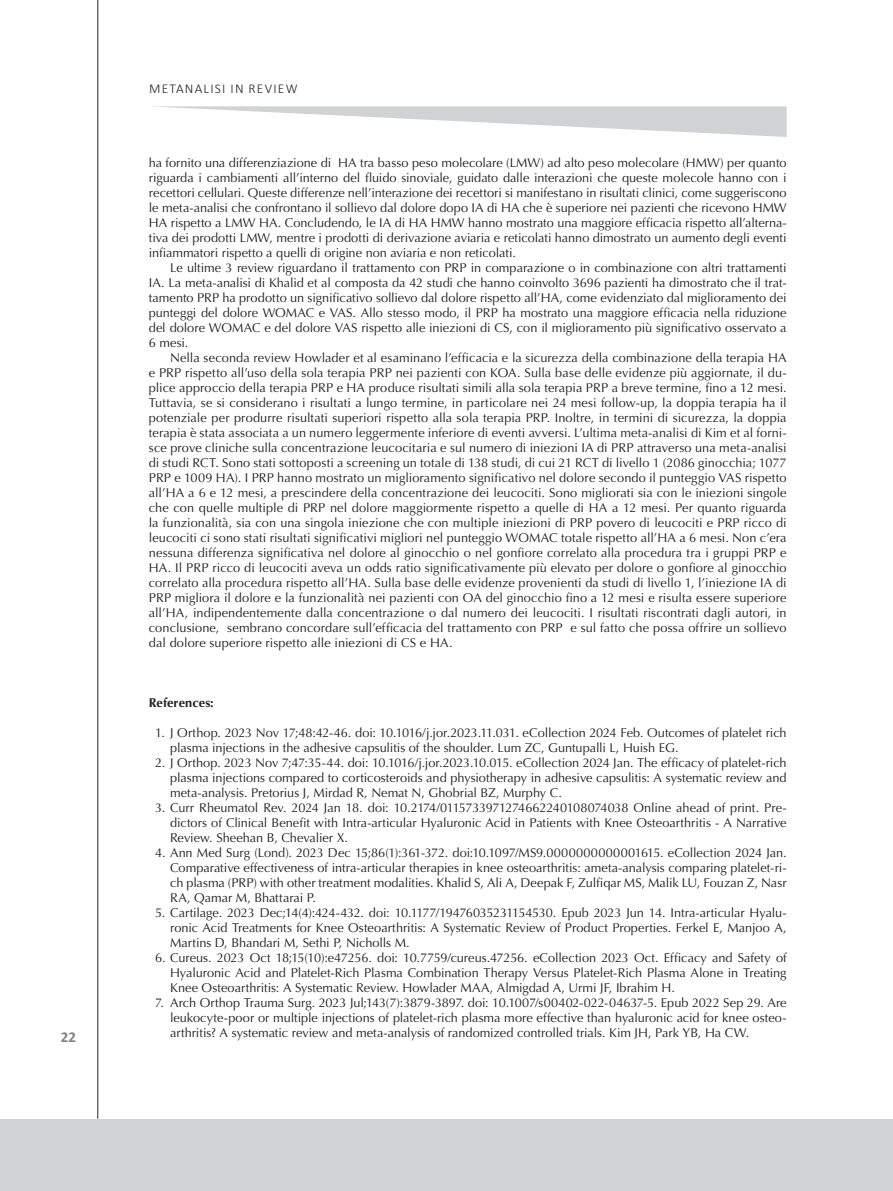
<style>
.page{position:relative;width:893px;height:1191px;background:#fff}
.page>*{position:absolute;margin:0;border:0;box-sizing:border-box;transform-origin:0 0}
.t1{font:700 15px "Calibri";color:#808285}
.t2{font:300 13.5px "Calibri";letter-spacing:.09em;color:#231f20}
.t3{font:12.75px/15px "Optima";letter-spacing:-.005em;color:#231f20;text-align:justify}
.t4{font:700 12.75px "Optima";letter-spacing:.005em;color:#231f20}
</style>
<div class="page">
<svg style="left:153px;top:106px;width:634px;height:31px"></svg>
<hr style="left:97px;top:0;width:1px;height:1118px;background:#231f20">
<div style="left:0;top:1119px;width:893px;height:72px;background:#d1d2d4"></div>
<p class="t1" style="left:61px;top:1028px;width:17px">22</p>
<p class="t2" style="left:149px;top:80px;width:150px">METANALISI IN REVIEW</p>
<p class="t3" style="left:149px;top:155px;width:639px">ha fornito una differenziazione di HA tra basso peso molecolare (LMW) ad alto peso molecolare (HMW) per quanto riguarda i cambiamenti all’interno del fluido sinoviale, guidato dalle interazioni che queste molecole hanno con i recettori cellulari. Queste differenze nell’interazione dei recettori si manifestano in risultati clinici, come suggeriscono le meta-analisi che confrontano il sollievo dal dolore dopo IA di HA che è superiore nei pazienti che ricevono HMW HA rispetto a LMW HA. Concludendo, le IA di HA HMW hanno mostrato una maggiore efficacia rispetto all’alterna&shy;tiva dei prodotti LMW, mentre i prodotti di derivazione aviaria e reticolati hanno dimostrato un aumento degli eventi infiammatori rispetto a quelli di origine non aviaria e non reticolati.</p>
<p class="t3" style="left:149px;top:260px;width:639px;text-indent:21px">Le ultime 3 review riguardano il trattamento con PRP in comparazione o in combinazione con altri trattamenti IA. La meta-analisi di Khalid et al composta da 42 studi che hanno coinvolto 3696 pazienti ha dimostrato che il trat&shy;tamento PRP ha prodotto un significativo sollievo dal dolore rispetto all’HA, come evidenziato dal miglioramento dei punteggi del dolore WOMAC e VAS. Allo stesso modo, il PRP ha mostrato una maggiore efficacia nella riduzione del dolore WOMAC e del dolore VAS rispetto alle iniezioni di CS, con il miglioramento più significativo osservato a 6 mesi.</p>
<p class="t3" style="left:149px;top:350px;width:639px;text-indent:21px">Nella seconda review Howlader et al esaminano l’efficacia e la sicurezza della combinazione della terapia HA e PRP rispetto all’uso della sola terapia PRP nei pazienti con KOA. Sulla base delle evidenze più aggiornate, il du&shy;plice approccio della terapia PRP e HA produce risultati simili alla sola terapia PRP a breve termine, fino a 12 mesi.<br>Tuttavia, se si considerano i risultati a lungo termine, in particolare nei 24 mesi follow-up, la doppia terapia ha il potenziale per produrre risultati superiori rispetto alla sola terapia PRP. Inoltre, in termini di sicurezza, la doppia terapia è stata associata a un numero leggermente inferiore di eventi avversi. L’ultima meta-analisi di Kim et al forni&shy;sce prove cliniche sulla concentrazione leucocitaria e sul numero di iniezioni IA di PRP attraverso una meta-analisi di studi RCT. Sono stati sottoposti a screening un totale di 138 studi, di cui 21 RCT di livello 1 (2086 ginocchia; 1077<br>PRP e 1009 HA). I PRP hanno mostrato un miglioramento significativo nel dolore secondo il punteggio VAS rispetto all’HA a 6 e 12 mesi, a prescindere della concentrazione dei leucociti. Sono migliorati sia con le iniezioni singole che con quelle multiple di PRP nel dolore maggiormente rispetto a quelle di HA a 12 mesi. Per quanto riguarda la funzionalità, sia con una singola iniezione che con multiple iniezioni di PRP povero di leucociti e PRP ricco di leucociti ci sono stati risultati significativi migliori nel punteggio WOMAC totale rispetto all’HA a 6 mesi. Non c’era nessuna differenza significativa nel dolore al ginocchio o nel gonfiore correlato alla procedura tra i gruppi PRP e HA. Il PRP ricco di leucociti aveva un odds ratio significativamente più elevato per dolore o gonfiore al ginocchio correlato alla procedura rispetto all’HA. Sulla base delle evidenze provenienti da studi di livello 1, l’iniezione IA di PRP migliora il dolore e la funzionalità nei pazienti con OA del ginocchio fino a 12 mesi e risulta essere superiore all’HA, indipendentemente dalla concentrazione o dal numero dei leucociti. I risultati riscontrati dagli autori, in conclusione, sembrano concordare sull’efficacia del trattamento con PRP e sul fatto che possa offrire un sollievo dal dolore superiore rispetto alle iniezioni di CS e HA.</p>
<p class="t4" style="left:149px;top:695px;width:67px">References:</p>
<p class="t3" style="left:170px;top:725px;width:618px;text-indent:-15px">1. J Orthop. 2023 Nov 17;48:42-46. doi: 10.1016/j.jor.2023.11.031. eCollection 2024 Feb. Outcomes of platelet rich plasma injections in the adhesive capsulitis of the shoulder. Lum ZC, Guntupalli L, Huish EG.</p>
<p class="t3" style="left:170px;top:755px;width:618px;text-indent:-15px">2. J Orthop. 2023 Nov 7;47:35-44. doi: 10.1016/j.jor.2023.10.015. eCollection 2024 Jan. The efficacy of platelet-rich plasma injections compared to corticosteroids and physiotherapy in adhesive capsulitis: A systematic review and meta-analysis. Pretorius J, Mirdad R, Nemat N, Ghobrial BZ, Murphy C.</p>
<p class="t3" style="left:170px;top:800px;width:618px;text-indent:-15px">3. Curr Rheumatol Rev. 2024 Jan 18. doi: 10.2174/0115733971274662240108074038 Online ahead of print. Pre&shy;dictors of Clinical Benefit with Intra-articular Hyaluronic Acid in Patients with Knee Osteoarthritis - A Narrative Review. Sheehan B, Chevalier X.</p>
<p class="t3" style="left:170px;top:845px;width:618px;text-indent:-15px">4. Ann Med Surg (Lond). 2023 Dec 15;86(1):361-372. doi:10.1097/MS9.0000000000001615. eCollection 2024 Jan.<br>Comparative effectiveness of intra-articular therapies in knee osteoarthritis: ameta-analysis comparing platelet-ri&shy;ch plasma (PRP) with other treatment modalities. Khalid S, Ali A, Deepak F, Zulfiqar MS, Malik LU, Fouzan Z, Nasr RA, Qamar M, Bhattarai P.</p>
<p class="t3" style="left:170px;top:905px;width:618px;text-indent:-15px">5. Cartilage. 2023 Dec;14(4):424-432. doi: 10.1177/19476035231154530. Epub 2023 Jun 14. Intra-articular Hyalu&shy;ronic Acid Treatments for Knee Osteoarthritis: A Systematic Review of Product Properties. Ferkel E, Manjoo A, Martins D, Bhandari M, Sethi P, Nicholls M.</p>
<p class="t3" style="left:170px;top:950px;width:618px;text-indent:-15px">6. Cureus. 2023 Oct 18;15(10):e47256. doi: 10.7759/cureus.47256. eCollection 2023 Oct. Efficacy and Safety of Hyaluronic Acid and Platelet-Rich Plasma Combination Therapy Versus Platelet-Rich Plasma Alone in Treating Knee Osteoarthritis: A Systematic Review. Howlader MAA, Almigdad A, Urmi JF, Ibrahim H.</p>
<p class="t3" style="left:170px;top:995px;width:618px;text-indent:-15px">7. Arch Orthop Trauma Surg. 2023 Jul;143(7):3879-3897. doi: 10.1007/s00402-022-04637-5. Epub 2022 Sep 29. Are leukocyte-poor or multiple injections of platelet-rich plasma more effective than hyaluronic acid for knee osteo&shy;arthritis? A systematic review and meta-analysis of randomized controlled trials. Kim JH, Park YB, Ha CW.</p>
</div>
